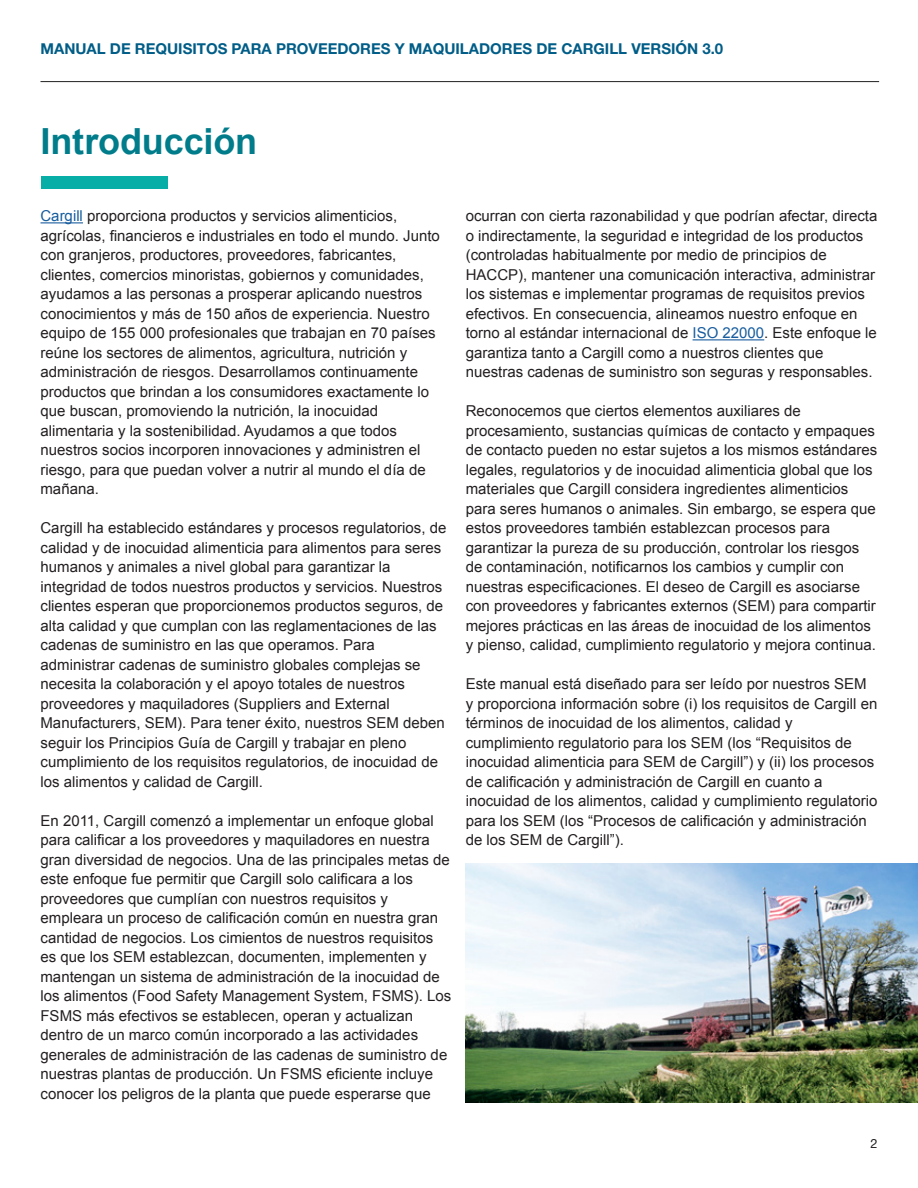
<style>
.page{position:relative;width:918px;height:1188px;background:#fff}
.page>*{position:absolute;margin:0;border:0;box-sizing:border-box;transform-origin:0 0}
.Headline_Level_3_24{font:700 36px "Arial";letter-spacing:-.005em;color:#007c8a}
.t1{font:15px/19.5px "Arial";color:#231f20}
.t2{font:700 15px "Helvetica Neue LT Std";color:#005d87}
.t3{font:12.75px "Helvetica Neue LT Std";color:#231f20}
.s1{color:#175d9e}
</style>
<div class="page">
<hr style="left:40px;top:81px;width:839px;height:1px;background:#231f20">
<hr style="left:40px;top:222px;width:43px;height:1px;background:#175d9e">
<hr style="left:693px;top:339px;width:71px;height:1px;background:#175d9e">
<div style="left:41px;top:177px;width:127px;height:12px;background:#07ada7"></div>
<img style="left:466px;top:863px;width:452px;height:239px">
<p class="t2" style="left:40px;top:39px;width:684px">MANUAL DE REQUISITOS PARA PROVEEDORES Y MAQUILADORES DE CARGILL VERSIÓN 3.0</p>
<p class="Headline_Level_3_24" style="left:40px;top:118px;width:218px">Introducción</p>
<p class="t1" style="left:40px;top:206px;width:401px"><span class="s1">Cargill</span> proporciona productos y servicios alimenticios, agrícolas, financieros e industriales en todo el mundo. Junto con granjeros, productores, proveedores, fabricantes, clientes, comercios minoristas, gobiernos y comunidades, ayudamos a las personas a prosperar aplicando nuestros conocimientos y más de 150 años de experiencia. Nuestro equipo de 155 000 profesionales que trabajan en 70 países reúne los sectores de alimentos, agricultura, nutrición y administración de riesgos. Desarrollamos continuamente productos que brindan a los consumidores exactamente lo que buscan, promoviendo la nutrición, la inocuidad alimentaria y la sostenibilidad. Ayudamos a que todos nuestros socios incorporen innovaciones y administren el riesgo, para que puedan volver a nutrir al mundo el día de mañana.</p>
<p class="t1" style="left:40px;top:518px;width:408px">Cargill ha establecido estándares y procesos regulatorios, de calidad y de inocuidad alimenticia para alimentos para seres humanos y animales a nivel global para garantizar la integridad de todos nuestros productos y servicios. Nuestros clientes esperan que proporcionemos productos seguros, de alta calidad y que cumplan con las reglamentaciones de las cadenas de suministro en las que operamos. Para administrar cadenas de suministro globales complejas se necesita la colaboración y el apoyo totales de nuestros proveedores y maquiladores (Suppliers and External Manufacturers, SEM). Para tener éxito, nuestros SEM deben seguir los Principios Guía de Cargill y trabajar en pleno cumplimiento de los requisitos regulatorios, de inocuidad de los alimentos y calidad de Cargill.</p>
<p class="t1" style="left:40px;top:811px;width:412px">En 2011, Cargill comenzó a implementar un enfoque global para calificar a los proveedores y maquiladores en nuestra gran diversidad de negocios. Una de las principales metas de este enfoque fue permitir que Cargill solo calificara a los proveedores que cumplían con nuestros requisitos y empleara un proceso de calificación común en nuestra gran cantidad de negocios. Los cimientos de nuestros requisitos es que los SEM establezcan, documenten, implementen y mantengan un sistema de administración de la inocuidad de los alimentos (Food Safety Management System, FSMS). Los FSMS más efectivos se establecen, operan y actualizan dentro de un marco común incorporado a las actividades generales de administración de las cadenas de suministro de nuestras plantas de producción. Un FSMS eficiente incluye conocer los peligros de la planta que puede esperarse que</p>
<p class="t1" style="left:466px;top:206px;width:413px">ocurran con cierta razonabilidad y que podrían afectar, directa o indirectamente, la seguridad e integridad de los productos (controladas habitualmente por medio de principios de HACCP), mantener una comunicación interactiva, administrar los sistemas e implementar programas de requisitos previos efectivos. En consecuencia, alineamos nuestro enfoque en torno al estándar internacional de <span class="s1">ISO 22000</span>. Este enfoque le garantiza tanto a Cargill como a nuestros clientes que nuestras cadenas de suministro son seguras y responsables.</p>
<p class="t1" style="left:466px;top:401px;width:413px">Reconocemos que ciertos elementos auxiliares de procesamiento, sustancias químicas de contacto y empaques de contacto pueden no estar sujetos a los mismos estándares legales, regulatorios y de inocuidad alimenticia global que los materiales que Cargill considera ingredientes alimenticios para seres humanos o animales. Sin embargo, se espera que estos proveedores también establezcan procesos para garantizar la pureza de su producción, controlar los riesgos de contaminación, notificarnos los cambios y cumplir con nuestras especificaciones. El deseo de Cargill es asociarse con proveedores y fabricantes externos (SEM) para compartir mejores prácticas en las áreas de inocuidad de los alimentos y pienso, calidad, cumplimiento regulatorio y mejora continua.</p>
<p class="t1" style="left:466px;top:674px;width:413px">Este manual está diseñado para ser leído por nuestros SEM y proporciona información sobre (i) los requisitos de Cargill en términos de inocuidad de los alimentos, calidad y cumplimiento regulatorio para los SEM (los “Requisitos de inocuidad alimenticia para SEM de Cargill”) y (ii) los procesos de calificación y administración de Cargill en cuanto a inocuidad de los alimentos, calidad y cumplimiento regulatorio para los SEM (los “Procesos de calificación y administración de los SEM de Cargill”).</p>
<p class="t3" style="left:870px;top:1135px;width:9px">2</p>
</div>
